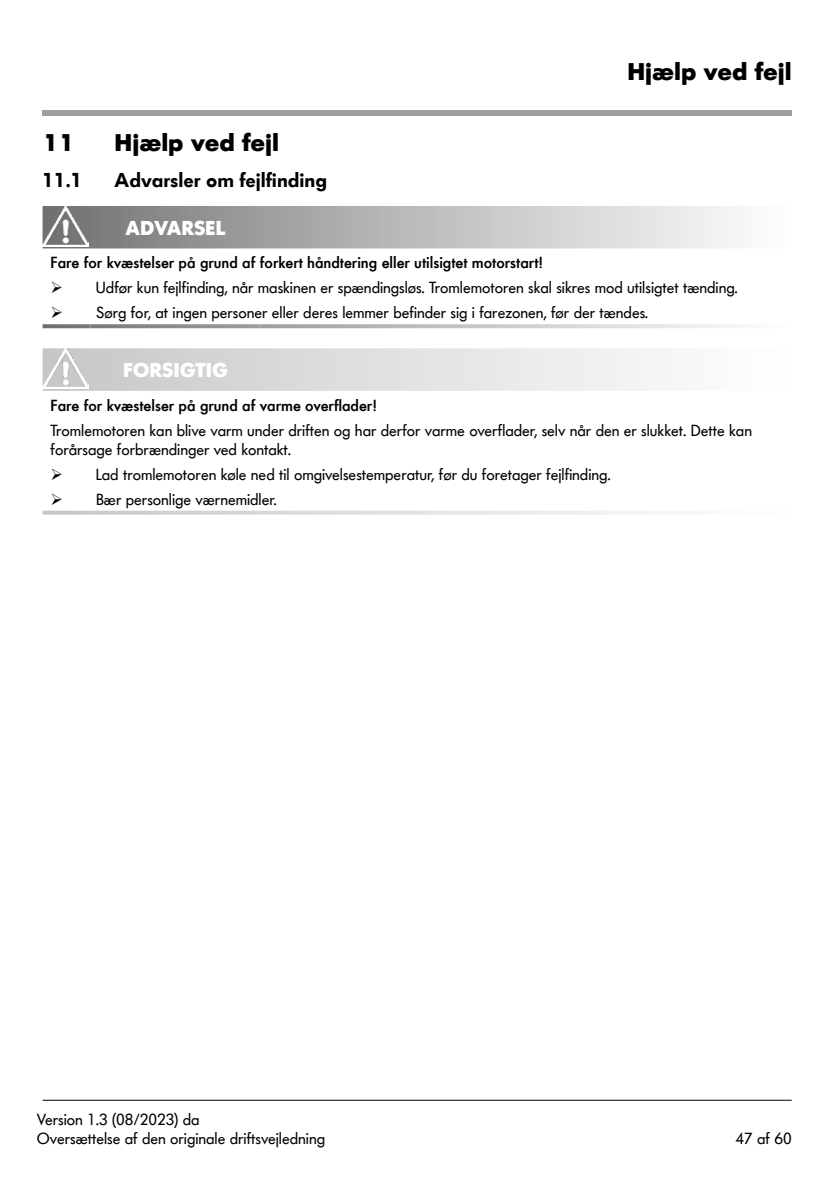
<style>
.page{position:relative;width:840px;height:1191px;background:#fff}
.page>*{position:absolute;margin:0;border:0;box-sizing:border-box;transform-origin:0 0}
.t1{font:700 24px "Futura BQ";color:#000}
.t2{font:600 20px "Futura BQ";color:#000}
.t3{font:700 20px "Futura BQ";color:#fff}
.t4{font:16px/19.2px "Futura BQ";color:#000}
.t5{font:500 16px "Futura BQ";color:#000}
</style>
<div class="page">
<div style="left:43px;top:111px;width:748px;height:5px;background:#9d9d9c"></div>
<hr style="left:43px;top:1100px;width:748px;height:1px;background:#000">
<svg style="left:43px;top:206px;width:690px;height:42px;background:#b9b9b8"></svg>
<svg style="left:43px;top:324px;width:47px;height:4px"></svg>
<svg style="left:90px;top:324px;width:170px;height:4px"></svg>
<svg style="left:260px;top:324px;width:473px;height:4px;background:#cdcdcc"></svg>
<img style="left:43px;top:206px;width:45px;height:40px">
<svg style="left:43px;top:348px;width:605px;height:43px;background:#dfdfdf"></svg>
<svg style="left:43px;top:510px;width:47px;height:4px"></svg>
<svg style="left:90px;top:510px;width:170px;height:4px"></svg>
<svg style="left:260px;top:510px;width:388px;height:4px;fill:#ebebeb"></svg>
<img style="left:43px;top:348px;width:45px;height:40px">
<h1 class="t1" style="left:627px;top:56px;width:166px">Hjælp ved fejl</h1>
<h1 class="t1" style="left:43px;top:127px;width:34px">11</h1>
<h1 class="t1" style="left:115px;top:127px;width:166px">Hjælp ved fejl</h1>
<p class="t2" style="left:43px;top:167px;width:41px">11.1</p>
<p class="t2" style="left:115px;top:167px;width:214px">Advarsler om fejlfinding</p>
<p class="t3" style="left:125px;top:214px;width:101px">ADVARSEL</p>
<p class="t5" style="left:51px;top:252px;width:493px">Fare for kvæstelser på grund af forkert håndtering eller utilsigtet motorstart!</p>
<p class="t4" style="left:96px;top:275px;width:643px;line-height:24.8px">Udfør kun fejlfinding, når maskinen er spændingsløs. Tromlemotoren skal sikres mod utilsigtet tænding.<br>Sørg for, at ingen personer eller deres lemmer befinder sig i farezonen, før der tændes.</p>
<p class="t3" style="left:123px;top:357px;width:106px">FORSIGTIG</p>
<p class="t5" style="left:51px;top:395px;width:327px">Fare for kvæstelser på grund af varme overflader!</p>
<p class="t4" style="left:51px;top:420px;width:702px">Tromlemotoren kan blive varm under driften og har derfor varme overflader, selv når den er slukket. Dette kan forårsage forbrændinger ved kontakt.</p>
<p class="t4" style="left:96px;top:462px;width:516px;line-height:24.8px">Lad tromlemotoren køle ned til omgivelsestemperatur, før du foretager fejlfinding.<br>Bær personlige værnemidler.</p>
<p class="t4" style="left:37px;top:1109px;width:289px">Version 1.3 (08/2023) da<br>Oversættelse af den originale driftsvejledning</p>
<p class="t4" style="left:735px;top:1129px;width:58px">47 af 60</p>
</div>
